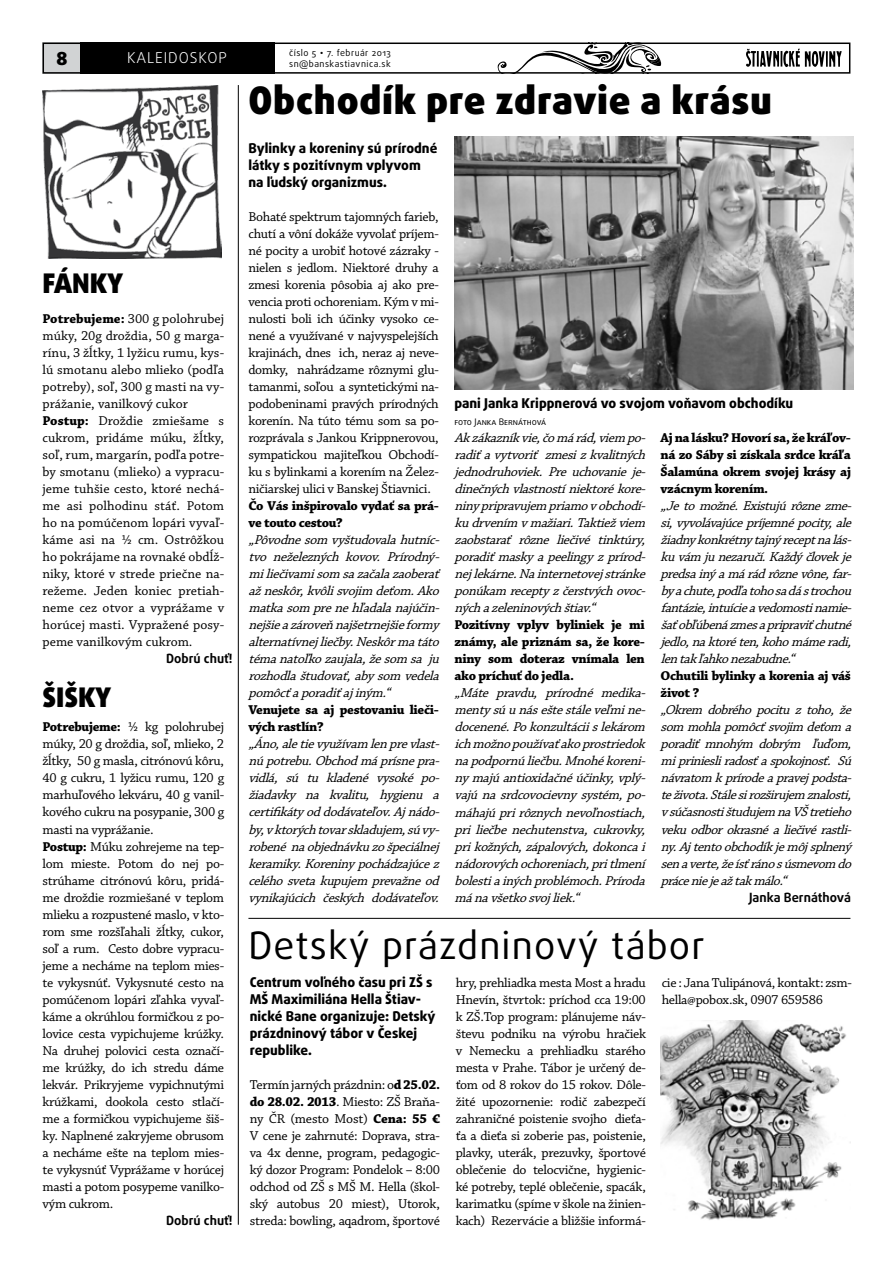
<style>
.page{position:relative;width:893px;height:1263px;background:#fff}
.page>*{position:absolute;margin:0;border:0;box-sizing:border-box;transform-origin:0 0}
.t1{font:900 37.8px "Daxline Pro";letter-spacing:.02em;color:#000}
.t2{font:37.8px "Daxline Pro";letter-spacing:.03em;color:#000}
.t3{font:900 27px "Daxline Pro";color:#000}
.t4{font:900 18px "Daxline Pro";color:#000}
.t5{font:300 15px "Daxline Pro";letter-spacing:.06em;color:#fff}
.t6{font:13.5px/17px "Chaparral Pro Capt";letter-spacing:-.025em;color:#000;text-align:justify}
.t7{font:italic 13.5px/17px "Chaparral Pro Capt";letter-spacing:-.03em;color:#000;text-align:justify}
.t8{font:13.5px/17px "Chaparral Pro Capt";color:#000}
.t9{font:700 13.5px/17px "Chaparral Pro";letter-spacing:-.025em;color:#000}
.t10{font:800 13.5px/17px "Daxline Pro";color:#000}
.t11{font:700 12.75px "Daxline Pro";color:#000}
.t12{font:9px "Daxline Pro";letter-spacing:.05em;color:#000}
.t13{font:9px "Daxline Pro";color:#000}
.s1{font-family:"Gill Sans MT Pro"}
.s2{font-family:"Chaparral Pro";font-weight:700}
</style>
<div class="page">
<div style="left:43px;top:43px;width:46px;height:31px;background:#d1d3d4"></div>
<svg style="left:497px;top:46px;width:165px;height:25px"></svg>
<div style="left:43px;top:43px;width:807px;height:31px;border:2px solid #000"></div>
<div style="left:80px;top:43px;width:194px;height:31px;background:#000"></div>
<svg style="left:746px;top:49px;width:96px;height:18px"></svg>
<hr style="left:238px;top:85px;width:1px;height:1140px;background:#000">
<img style="left:43px;top:85px;width:178px;height:173px">
<hr style="left:248px;top:918px;width:602px;height:1px;background:#000">
<img style="left:454px;top:136px;width:399px;height:254px">
<img style="left:660px;top:1020px;width:186px;height:200px">
<h3 class="t4" style="left:56px;top:46px;width:12px">8</h3>
<p class="t12" style="left:289px;top:47px;width:103px">číslo 5 <span class="s1">•</span> 7. február 2013</p>
<p class="t5" style="left:127px;top:48px;width:101px">KALEI DOSKOP</p>
<p class="t12" style="left:289px;top:58px;width:103px">sn@banskastiavnica.sk</p>
<h2 class="t3" style="left:43px;top:265px;width:82px">FÁNKY</h2>
<p class="t8" style="left:43px;top:311px;width:183px"><span class="s2">Potrebujeme:</span> 300 g polohrubej múky, 20g droždia, 50 g marga&shy;rínu, 3 žĺtky, 1 lyžicu rumu, kys&shy;lú smotanu alebo mlieko (podľa potreby), soľ, 300 g masti na vy&shy;prážanie, vanilkový cukor<br><span class="s2">Postup:</span> Droždie zmiešame s cukrom, pridáme múku, žĺtky, soľ, rum, margarín, podľa potre&shy;by smotanu (mlieko) a vypracu&shy;jeme tuhšie cesto, ktoré nechá&shy;me asi polhodinu stáť. Potom ho na pomúčenom lopári vyvaľ&shy;káme asi na ½ cm. Ostrôžkou ho pokrájame na rovnaké obdĺž&shy;niky, ktoré v strede priečne na&shy;režeme. Jeden koniec pretiah&shy;neme cez otvor a vyprážame v horúcej masti. Vypražené posy&shy;peme vanilkovým cukrom.</p>
<p class="t11" style="left:166px;top:650px;width:68px">Dobrú chuť!</p>
<h2 class="t3" style="left:43px;top:680px;width:70px">ŠIŠKY</h2>
<p class="t6" style="left:43px;top:719px;width:183px;text-align:left"><span class="s2">Potrebujeme:</span> ½ kg polohrubej múky, 20 g droždia, soľ, mlieko, 2 žĺtky, 50 g masla, citrónovú kôru,<br>40 g cukru, 1 lyžicu rumu, 120 g marhuľového lekváru, 40 g vanil&shy;kového cukru na posypanie, 300 g masti na vyprážanie.<br><span class="s2">Postup:</span> Múku zohrejeme na tep&shy;lom mieste. Potom do nej po&shy;strúhame citrónovú kôru, pridá&shy;me droždie rozmiešané v teplom mlieku a rozpustené maslo, v kto&shy;rom sme rozšľahali žĺtky, cukor, soľ a rum. Cesto dobre vypracu&shy;jeme a necháme na teplom mies&shy;te vykysnúť. Vykysnuté cesto na pomúčenom lopári zľahka vyvaľ&shy;káme a okrúhlou formičkou z po&shy;lovice cesta vypichujeme krúžky.<br>Na druhej polovici cesta označí&shy;me krúžky, do ich stredu dáme lekvár. Prikryjeme vypichnutými krúžkami, dookola cesto stlačí&shy;me a formičkou vypichujeme šiš&shy;ky. Naplnené zakryjeme obrusom a necháme ešte na teplom mies&shy;te vykysnúť Vyprážame v horúcej masti a potom posypeme vanilko&shy;vým cukrom.</p>
<p class="t11" style="left:166px;top:1212px;width:68px">Dobrú chuť!</p>
<h1 class="t1" style="left:248px;top:76px;width:525px">Obchodík pre zdravie a krásu</h1>
<p class="t10" style="left:248px;top:140px;width:191px">Bylinky a koreniny sú prírodné látky s pozitívnym vplyvom na ľudský organizmus.</p>
<p class="t6" style="left:248px;top:209px;width:192px">Bohaté spektrum tajomných farieb, chutí a vôní dokáže vyvolať príjem&shy;né pocity a urobiť hotové zázraky - nielen s jedlom. Niektoré druhy a zmesi korenia pôsobia aj ako pre&shy;vencia proti ochoreniam. Kým v mi&shy;nulosti boli ich účinky vysoko ce&shy;nené a využívané v najvyspelejších krajinách, dnes ich, neraz aj neve&shy;domky, nahrádzame rôznymi glu&shy;tamanmi, soľou a syntetickými na&shy;podobeninami pravých prírodných korenín. Na túto tému som sa po&shy;rozprávala s Jankou Krippnerovou, sympatickou majiteľkou Obchodí&shy;ku s bylinkami a korením na Želez&shy;ničiarskej ulici v Banskej Štiavnici.</p>
<p class="t9" style="left:248px;top:498px;width:192px">Čo Vás inšpirovalo vydať sa prá&shy;ve touto cestou?</p>
<p class="t7" style="left:248px;top:532px;width:196px">„Pôvodnesom vyštudovalahutníc&shy;tvo neželezných kovov. Prírodný&shy;miliečivamisom sazačalazaoberať ažneskôr,kvôlisvojim deťom.Ako matkasom prenehľadalanajúčin&shy;nejšieazároveňnajšetrnejšieformy alternatívnej liečby.Neskôrmatáto témanatoľkozaujala,žesom sa ju rozhodlaštudovať,abysom vedela pomôcťaporadiťaj iným.“</p>
<p class="t9" style="left:248px;top:702px;width:192px">Venujete sa aj pestovaniu lieči&shy;vých rastlín?</p>
<p class="t7" style="left:248px;top:736px;width:196px;text-align:left">„Áno,aletievyužívam lenprevlast&shy;núpotrebu.Obchodmáprísnepra&shy;vidlá, sú tu kladené vysoké po&shy;žiadavky na kvalitu, hygienu a certifikátyoddodávateľov.Aj nádo&shy;by,vktorýchtovarskladuj em,súvy&shy;robené naobjednávkuzošpeciálnej keramiky.Koreninypochádzajúcez celéhosvetakupujem prevažneod vynikajúcich českých dodávateľov.</p>
<p class="t10" style="left:454px;top:395px;width:340px">pani Janka Krippnerová vo svojom voňavom obchodíku</p>
<p class="t13" style="left:454px;top:416px;width:93px">foto Janka Bernáthová</p>
<p class="t9" style="left:661px;top:430px;width:192px;text-align:justify">Aj na lásku? Hovorí sa, že kráľov&shy;ná zo Sáby si získala srdce kráľa Šalamúna okrem svojej krásy aj vzácnym korením.</p>
<p class="t7" style="left:661px;top:498px;width:196px">„Jetomožné.Existujúrôznezme&shy;si,vyvolávajúcepríjemnépocity,ale žiadnykonkrétnytaj nýreceptnalás&shy;kuvám junezaručí.Každýčlovekje predsainýamárádrôznevône,far&shy;byachute,podľatohosadástrochou fantázie,intuícieavedomostinamie&shy;šaťobľúbenázmesapripraviťchutné jedlo,naktoréten,kohomámeradi, lentakľahkonezabudne.“</p>
<p class="t9" style="left:661px;top:668px;width:192px">Ochutili bylinky a korenia aj váš život ?</p>
<p class="t7" style="left:661px;top:702px;width:196px">„Okrem dobrého pocitu z toho, že som mohlapomôcťsvojim deťom a poradiť mnohým dobrým ľuďom, mipriniesliradosťaspokojnosť. Sú návratom kprírodeapravej podsta&shy;teživota.Stálesirozširujem znalosti, vsúčasnostištudujem naVŠtretieho vekuodborokrasnéaliečivérastli&shy;ny.Aj tentoobchodíkj emôj splnený senaverte,žeísťránosúsmevom do práceniejeažtakmálo.“</p>
<p class="t11" style="left:749px;top:888px;width:103px">Janka Bernáthová</p>
<p class="t7" style="left:455px;top:430px;width:196px">Akzákazníkvie,čomárád,viem po&shy;radiťavytvoriť zmesizkvalitných jednodruhoviek. Pre uchovanie je&shy;dinečnýchvlastnostíniektorékore&shy;ninypripravujem priamovobchodí&shy;kudrvením vmažiari.Taktiežviem zaobstarať rôzne liečivé tinktúry, poradiťmaskyapeelingyzprírod&shy;nej lekárne.Nainternetovej stránke ponúkam receptyzčerstvýchovoc&shy;nýchazeleninovýchštiav.“</p>
<p class="t9" style="left:454px;top:617px;width:192px;text-align:justify">Pozitívny vplyv byliniek je mi známy, ale priznám sa, že kore&shy;niny som doteraz vnímala len ako príchuť do jedla.</p>
<p class="t7" style="left:454px;top:685px;width:196px">„Máte pravdu, prírodné medika&shy;mentysúunáseštestáleveľmine&shy;docenené.Pokonzultáciislekárom ichmožnopoužívaťakoprostriedok napodpornúliečbu.Mnohékoreni&shy;nymaj úantioxidačnéúčinky,vplý&shy;vajúnasrdcovocievnysystém,po&shy;máhajúprirôznychnevoľnostiach, pri liečbe nechutenstva, cukrovky, prikožných,zápalových,dokoncai nádorovýchochoreniach,pritlmení bolestiainýchproblémoch.Príroda mánavšetkosvoj liek.“</p>
<h1 class="t2" style="left:248px;top:920px;width:458px">Detský prázdninový tábor</h1>
<p class="t10" style="left:250px;top:973px;width:187px">Centrum voľného času pri ZŠ s<br>MŠ Maximiliána Hella Štiav&shy;nické Bane organizuje: Detský prázdninový tábor v Českej republike.</p>
<p class="t6" style="left:250px;top:1076px;width:192px">Termín jarných prázdnin: o<span class="s2">d 25.02. do 28.02. 2013</span>. Miesto: ZŠ Braňa&shy;ny ČR (mesto Most) <span class="s2">Cena: 55 € </span>V cene je zahrnuté: Doprava, stra&shy;va 4x denne, program, pedagogic&shy;ký dozor Program: Pondelok – 8:00 odchod od ZŠ s MŠ M. Hella (škol&shy;ský autobus 20 miest), Utorok, streda: bowling, aqadrom, športové</p>
<p class="t6" style="left:456px;top:974px;width:192px">hry, prehliadka mesta Most a hradu Hnevín, štvrtok: príchod cca 19:00 k ZŠ.Top program: plánujeme náv&shy;števu podniku na výrobu hračiek v Nemecku a prehliadku starého mesta v Prahe. Tábor je určený de&shy;ťom od 8 rokov do 15 rokov. Dôle&shy;žité upozornenie: rodič zabezpečí zahraničné poistenie svojho dieťa&shy;ťa a dieťa si zoberie pas, poistenie, plavky, uterák, prezuvky, športové oblečenie do telocvične, hygienic&shy;ké potreby, teplé oblečenie, spacák, karimatku (spíme v škole na žinien&shy;kach) Rezervácie a bližšie informá-</p>
<p class="t6" style="left:662px;top:974px;width:192px">cie : Jana Tulipánová, kontakt: zsm&shy;hella@pobox.sk, 0907 659586</p>
</div>
